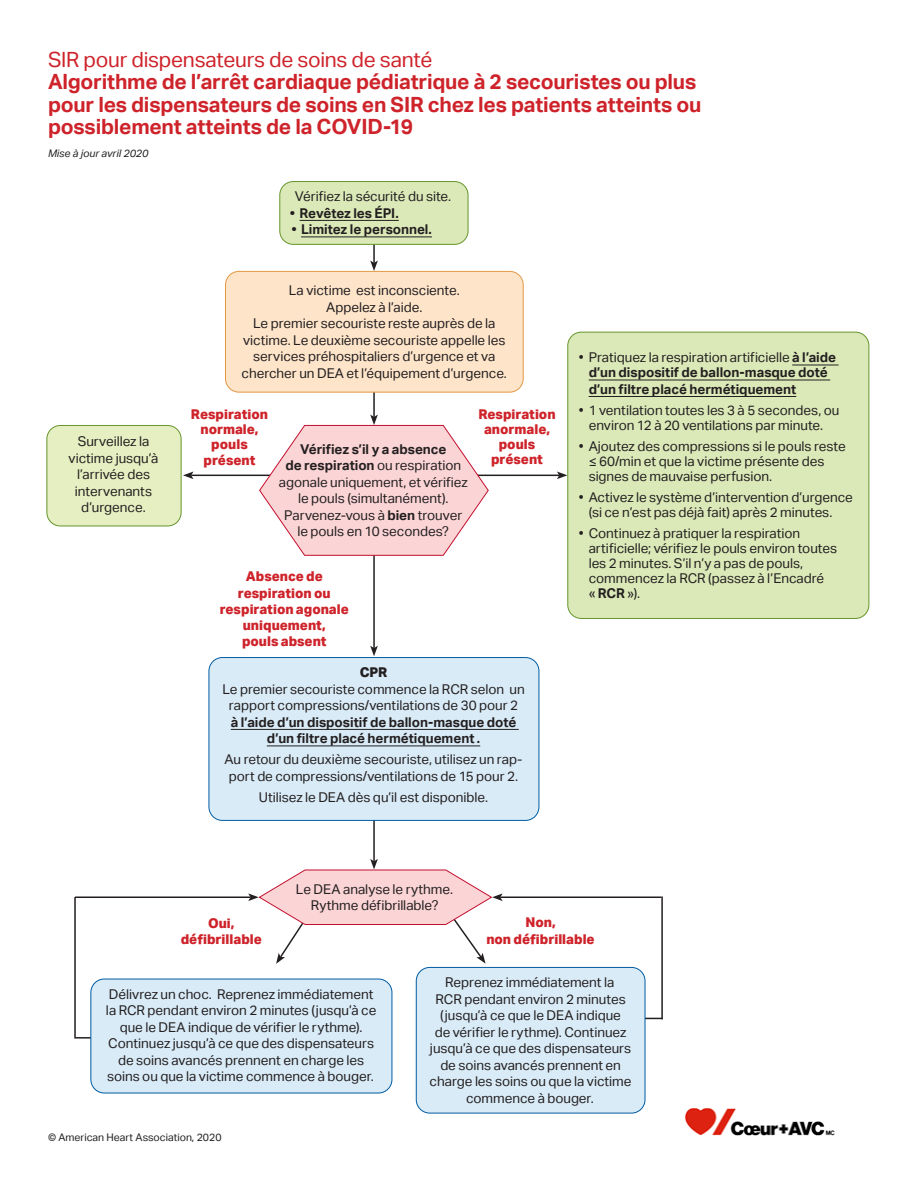
<style>
.page{position:relative;width:918px;height:1188px;background:#fff}
.page>*{position:absolute;margin:0;border:0;box-sizing:border-box;transform-origin:0 0}
.t1{font:700 21px/22.5px "Aktiv Grotesk";letter-spacing:-.01em;color:#ce232a}
.t2{font:21px "Aktiv Grotesk";letter-spacing:-.01em;color:#ce232a}
.t3{font:13.5px/16.5px "Aktiv Grotesk";letter-spacing:-.005em;color:#231f20;text-align:center}
.t4{font:700 13.5px/16.5px "Aktiv Grotesk";letter-spacing:-.005em;color:#231f20;text-align:center}
.t5{font:800 13.5px/16.2px "Aktiv Grotesk";color:#ce232a;text-align:center}
.t6{font:800 13.5px "Aktiv Grotesk";color:#231f20}
.t7{font:10.5px "Aktiv Grotesk";color:#231f20}
.t8{font:italic 10.5px "Aktiv Grotesk";color:#231f20}
.s1{font-weight:700}
.s2{font-weight:400}
</style>
<div class="page">
<hr style="left:373px;top:225px;width:2px;height:38px;background:#231f20">
<svg style="left:370px;top:260px;width:8px;height:11px"></svg>
<hr style="left:191px;top:475px;width:368px;height:1px;background:#231f20">
<svg style="left:183px;top:471px;width:11px;height:8px"></svg>
<svg style="left:557px;top:471px;width:10px;height:8px"></svg>
<hr style="left:373px;top:734px;width:2px;height:127px;background:#231f20">
<hr style="left:500px;top:897px;width:161px;height:1px;background:#231f20">
<hr style="left:373px;top:473px;width:2px;height:175px;background:#231f20">
<svg style="left:370px;top:646px;width:8px;height:10px"></svg>
<svg style="left:645px;top:1018px;width:16px;height:1px"></svg>
<hr style="left:74px;top:897px;width:2px;height:140px;background:#231f20">
<hr style="left:74px;top:1037px;width:32px;height:2px;background:#231f20">
<hr style="left:661px;top:896px;width:2px;height:123px;background:#231f20">
<hr style="left:75px;top:897px;width:176px;height:1px;background:#231f20">
<hr style="left:373px;top:349px;width:2px;height:68px;background:#231f20">
<svg style="left:248px;top:859px;width:255px;height:105px"></svg>
<div style="left:91px;top:979px;width:301px;height:114px;background:#d9ebf7;border-radius:14px"></div>
<div style="left:90px;top:979px;width:302px;height:114px;border:1px solid #015ca3;border-radius:14px"></div>
<div style="left:416px;top:967px;width:229px;height:146px;background:#d9ebf7;border-radius:14px"></div>
<div style="left:416px;top:967px;width:229px;height:146px;border:1px solid #015ca3;border-radius:14px"></div>
<div style="left:209px;top:658px;width:330px;height:162px;background:#d9ebf7;border-radius:14px"></div>
<hr style="left:231px;top:729px;width:288px;height:1px;background:#231f20">
<hr style="left:267px;top:746px;width:213px;height:1px;background:#231f20">
<div style="left:209px;top:657px;width:330px;height:164px;border:1px solid #015ca3;border-radius:14px"></div>
<div style="left:47px;top:425px;width:134px;height:101px;background:#e6efc1;border-radius:14px"></div>
<div style="left:46px;top:425px;width:136px;height:101px;border:1px solid #66952c;border-radius:14px"></div>
<div style="left:225px;top:271px;width:298px;height:121px;background:#fee5ca;border-radius:14px"></div>
<div style="left:225px;top:271px;width:299px;height:122px;border:1px solid #e29843;border-radius:14px"></div>
<div style="left:280px;top:182px;width:188px;height:62px;background:#dbe9b8;border-radius:14px"></div>
<hr style="left:300px;top:220px;width:99px;height:1px;background:#231f20">
<hr style="left:301px;top:237px;width:131px;height:1px;background:#231f20">
<div style="left:279px;top:181px;width:189px;height:64px;border:1px solid #66952c;border-radius:14px"></div>
<svg style="left:259px;top:415px;width:230px;height:141px"></svg>
<div style="left:568px;top:332px;width:301px;height:286px;background:#dbe9b8;border-radius:14px"></div>
<hr style="left:792px;top:365px;width:47px;height:1px;background:#231f20">
<hr style="left:589px;top:380px;width:241px;height:1px;background:#231f20">
<hr style="left:589px;top:396px;width:207px;height:1px;background:#231f20">
<div style="left:567px;top:332px;width:302px;height:287px;border:1px solid #66952c;border-radius:14px"></div>
<img style="left:684px;top:1108px;width:151px;height:28px">
<h1 class="t2" style="left:48px;top:47px;width:386px">SIR pour dispensateurs de soins de santé</h1>
<h1 class="t1" style="left:48px;top:71px;width:655px">Algorithme de l’arrêt cardiaque pédiatrique à 2 secouristes ou plus pour les dispensateurs de soins en SIR chez les patients atteints ou possiblement atteints de la COVID-19</h1>
<p class="t8" style="left:48px;top:147px;width:102px">Mise à jour avril 2020</p>
<p class="t3" style="left:69px;top:433px;width:91px">Surveillez la victime jusqu’à l’arrivée des intervenants d’urgence.</p>
<p class="t3" style="left:295px;top:188px;width:158px">Vérifiez la sécurité du site.</p>
<p class="t4" style="left:290px;top:205px;width:110px">• Revêtez les ÉPI.</p>
<p class="t4" style="left:291px;top:221px;width:142px">• Limitez le personnel.</p>
<p class="t3" style="left:242px;top:282px;width:267px">La victime est inconsciente.<br>Appelez à l’aide.<br>Le premier secouriste reste auprès de la victime. Le deuxième secouriste appelle les services préhospitaliers d’urgence et va chercher un DEA et l’équipement d’urgence.</p>
<p class="t5" style="left:191px;top:406px;width:79px;line-height:15.5px">Respiration normale, pouls présent</p>
<p class="t3" style="left:279px;top:441px;width:190px"><span class="s1">Vérifiez s’il y a absence<br>de respiration</span> ou respiration agonale uniquement, et vérifiez le pouls (simultanément).<br>Parvenez-vous à <span class="s1">bien</span> trouver le pouls en 10 secondes?</p>
<p class="t5" style="left:478px;top:407px;width:79px;line-height:15px">Respiration anormale, pouls présent</p>
<p class="t5" style="left:220px;top:569px;width:131px">Absence de respiration ou respiration agonale uniquement,<br>pouls absent</p>
<p class="t6" style="left:360px;top:665px;width:29px">CPR</p>
<p class="t3" style="left:222px;top:681px;width:304px">Le premier secouriste commence la RCR selon un rapport compressions/ventilations de 30 pour 2</p>
<p class="t4" style="left:231px;top:714px;width:287px">à l’aide d’un dispositif de ballon-masque doté d’un filtre placé hermétiquement .</p>
<p class="t3" style="left:225px;top:751px;width:299px">Au retour du deuxième secouriste, utilisez un rap&shy;port de compressions/ventilations de 15 pour 2.</p>
<p class="t3" style="left:259px;top:789px;width:231px">Utilisez le DEA dès qu’il est disponible.</p>
<p class="t4" style="left:579px;top:350px;width:259px;line-height:15px"><span class="s2">• Pratiquez la respiration artificielle</span> à l’aide d’un dispositif de ballon-masque doté</p>
<p class="t4" style="left:589px;top:381px;width:209px">d’un filtre placé hermétiquement</p>
<p class="t3" style="left:579px;top:403px;width:262px;line-height:15px">• 1 ventilation toutes les 3 à 5 secondes, ou environ 12 à 20 ventilations par minute.</p>
<p class="t3" style="left:589px;top:439px;width:259px;line-height:15px;text-align:left;text-indent:-10px">• Ajoutez des compressions si le pouls reste ≤ 60/min et que la victime présente des signes de mauvaise perfusion.</p>
<p class="t3" style="left:589px;top:490px;width:266px;line-height:15px;text-align:left;text-indent:-10px">• Activez le système d’intervention d’urgence (si ce n’est pas déjà fait) après 2 minutes.</p>
<p class="t3" style="left:589px;top:526px;width:250px;line-height:15px;text-align:left;text-indent:-10px">• Continuez à pratiquer la respiration artificielle; vérifiez le pouls environ toutes les 2 minutes. S’il n’y a pas de pouls, commencez la RCR (passez à l’Encadré<br>« <span class="s1">RCR</span> »).</p>
<p class="t5" style="left:181px;top:915px;width:83px">Oui, défibrillable</p>
<p class="t3" style="left:296px;top:881px;width:159px">Le DEA analyse le rythme.<br>Rythme défibrillable?</p>
<p class="t5" style="left:486px;top:915px;width:110px">Non,<br>non défibrillable</p>
<p class="t3" style="left:106px;top:986px;width:272px">Délivrez un choc. Reprenez immédiatement la RCR pendant environ 2 minutes (jusqu’à ce que le DEA indique de vérifier le rythme).<br>Continuez jusqu’à ce que des dispensateurs de soins avancés prennent en charge les soins ou que la victime commence à bouger.</p>
<p class="t3" style="left:430px;top:974px;width:203px">Reprenez immédiatement la<br>RCR pendant environ 2 minutes (jusqu’à ce que le DEA indique<br>de vérifier le rythme). Continuez jusqu’à ce que des dispensateurs de soins avancés prennent en charge les soins ou que la victime commence à bouger.</p>
<p class="t7" style="left:48px;top:1131px;width:175px">© American Heart Association, 2020</p>
</div>
